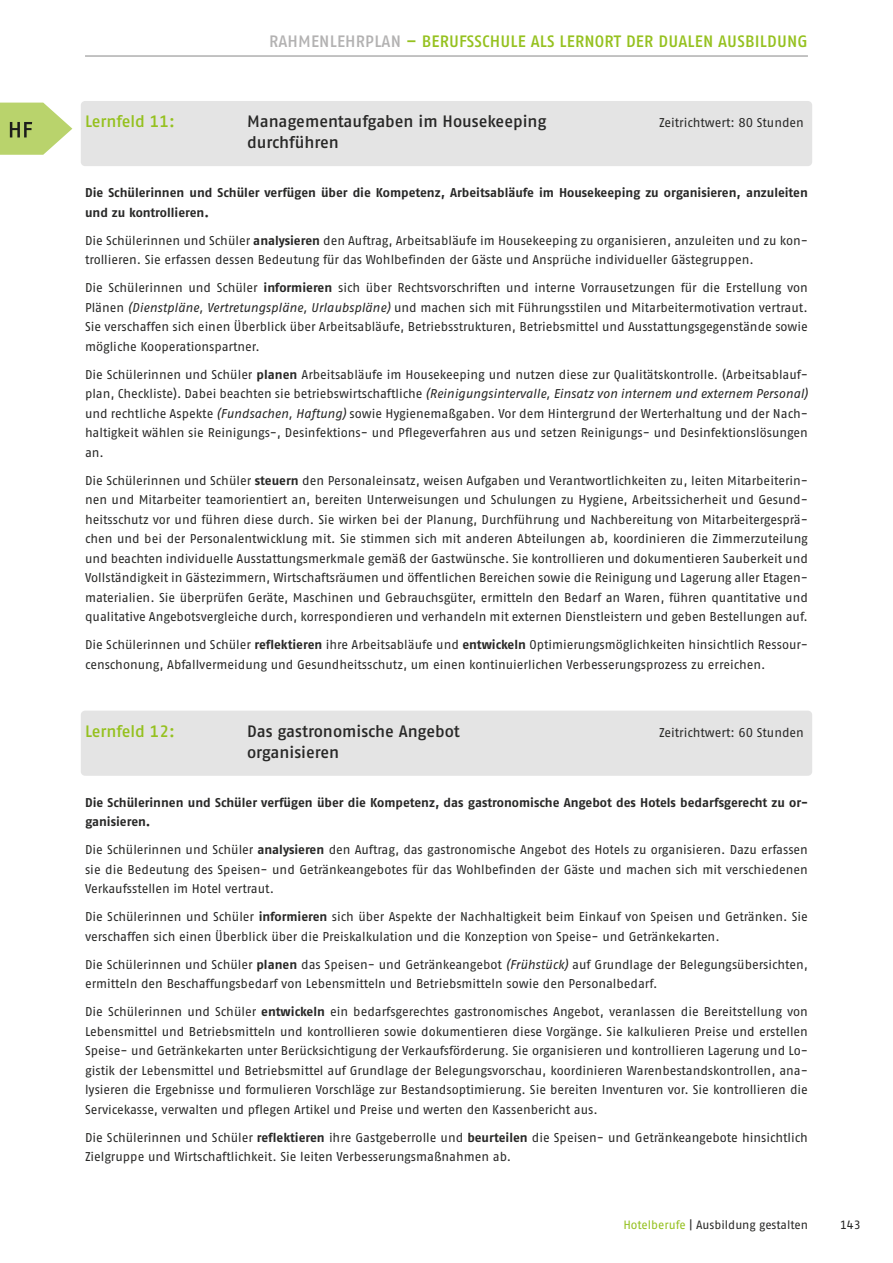
<style>
.page{position:relative;width:893px;height:1263px;background:#fff}
.page>*{position:absolute;margin:0;border:0;box-sizing:border-box;transform-origin:0 0}
.id1949{font:500 16.5px/21px "Fago Pro";letter-spacing:-.005em;color:#282827}
.id1949-2{font:500 16.5px "Fago Pro";letter-spacing:.01em;color:#95c11f}
.id1952{font:12.75px/19.5px "Fago Pro";letter-spacing:-.005em;color:#282827}
.id1952-2{font:700 12.75px/19.5px "Fago Pro";color:#282827}
.id1949-3{font:12.75px "Fago Pro";letter-spacing:-.005em;color:#282827}
.t1{font:12px "Fago Pro";letter-spacing:-.005em;color:#282827}
.s1{color:#b3b2b2}
.s2{font-weight:700}
.s3{font-style:italic}
.s4{color:#95c11f}
</style>
<div class="page">
<hr style="left:85px;top:56px;width:723px;height:1px;background:#878787">
<div style="left:81px;top:101px;width:731px;height:65px;background:#e4e4e4;border-radius:4px"></div>
<div style="left:81px;top:711px;width:731px;height:65px;background:#e4e4e4;border-radius:4px"></div>
<svg style="left:0;top:103px;width:72px;height:52px"></svg>
<p class="id1949-2" style="left:269px;top:31px;width:540px"><span class="s1">RAHMENLEHRPLAN</span> – BERUFSSCHULE ALS LERNORT DER DUALEN AUSBILDUNG</p>
<p class="id1949-2" style="left:85px;top:111px;width:91px">Lernfeld 11:</p>
<p class="id1949" style="left:247px;top:111px;width:301px">Managementaufgaben im Housekeeping durchführen</p>
<p class="id1949-3" style="left:659px;top:115px;width:146px">Zeitrichtwert: 80 Stunden</p>
<p class="id1952-2" style="left:85px;top:183px;width:724px">Die Schülerinnen und Schüler verfügen über die Kompetenz, Arbeitsabläufe im Housekeeping zu organisieren, anzuleiten und zu kontrollieren.</p>
<p class="id1952" style="left:85px;top:230px;width:724px">Die Schülerinnen und Schüler <span class="s2">analysieren</span> den Auftrag, Arbeitsabläufe im Housekeeping zu organisieren, anzuleiten und zu kon&shy;trollieren. Sie erfassen dessen Bedeutung für das Wohlbefinden der Gäste und Ansprüche individueller Gästegruppen.</p>
<p class="id1952" style="left:85px;top:278px;width:724px;text-align:justify">Die Schülerinnen und Schüler <span class="s2">informieren</span> sich über Rechtsvorschriften und interne Vorrausetzungen für die Erstellung von Plänen <span class="s3">(Dienstpläne, Vertretungspläne, Urlaubspläne)</span> und machen sich mit Führungsstilen und Mitarbeitermotivation vertraut.<br>Sie verschaffen sich einen Überblick über Arbeitsabläufe, Betriebsstrukturen, Betriebsmittel und Ausstattungsgegenstände sowie mögliche Kooperationspartner.</p>
<p class="id1952" style="left:85px;top:364px;width:724px;text-align:justify">Die Schülerinnen und Schüler <span class="s2">planen</span> Arbeitsabläufe im Housekeeping und nutzen diese zur Qualitätskontrolle. (Arbeitsablauf&shy;plan, Checkliste). Dabei beachten sie betriebswirtschaftliche <span class="s3">(Reinigungsintervalle, Einsatz von internem und externem Personal) </span>und rechtliche Aspekte <span class="s3">(Fundsachen, Haftung)</span> sowie Hygienemaßgaben. Vor dem Hintergrund der Werterhaltung und der Nach&shy;haltigkeit wählen sie Reinigungs-, Desinfektions- und Pflegeverfahren aus und setzen Reinigungs- und Desinfektionslösungen an.</p>
<p class="id1952" style="left:85px;top:470px;width:724px;text-align:justify">Die Schülerinnen und Schüler <span class="s2">steuern</span> den Personaleinsatz, weisen Aufgaben und Verantwortlichkeiten zu, leiten Mitarbeiterin&shy;nen und Mitarbeiter teamorientiert an, bereiten Unterweisungen und Schulungen zu Hygiene, Arbeitssicherheit und Gesund&shy;heitsschutz vor und führen diese durch. Sie wirken bei der Planung, Durchführung und Nachbereitung von Mitarbeitergesprä&shy;chen und bei der Personalentwicklung mit. Sie stimmen sich mit anderen Abteilungen ab, koordinieren die Zimmerzuteilung und beachten individuelle Ausstattungsmerkmale gemäß der Gastwünsche. Sie kontrollieren und dokumentieren Sauberkeit und Vollständigkeit in Gästezimmern, Wirtschaftsräumen und öffentlichen Bereichen sowie die Reinigung und Lagerung aller Etagen&shy;materialien. Sie überprüfen Geräte, Maschinen und Gebrauchsgüter, ermitteln den Bedarf an Waren, führen quantitative und qualitative Angebotsvergleiche durch, korrespondieren und verhandeln mit externen Dienstleistern und geben Bestellungen auf.</p>
<p class="id1952" style="left:85px;top:635px;width:724px">Die Schülerinnen und Schüler <span class="s2">reflektieren</span> ihre Arbeitsabläufe und <span class="s2">entwickeln</span> Optimierungsmöglichkeiten hinsichtlich Ressour&shy;censchonung, Abfallvermeidung und Gesundheitsschutz, um einen kontinuierlichen Verbesserungsprozess zu erreichen.</p>
<p class="id1949-2" style="left:85px;top:721px;width:91px">Lernfeld 12:</p>
<p class="id1949" style="left:247px;top:720px;width:214px">Das gastronomische Angebot organisieren</p>
<p class="id1949-3" style="left:659px;top:724px;width:146px">Zeitrichtwert: 60 Stunden</p>
<p class="id1952-2" style="left:85px;top:792px;width:724px">Die Schülerinnen und Schüler verfügen über die Kompetenz, das gastronomische Angebot des Hotels bedarfsgerecht zu or&shy;ganisieren.</p>
<p class="id1952" style="left:85px;top:840px;width:724px;text-align:justify">Die Schülerinnen und Schüler <span class="s2">analysieren</span> den Auftrag, das gastronomische Angebot des Hotels zu organisieren. Dazu erfassen sie die Bedeutung des Speisen- und Getränkeangebotes für das Wohlbefinden der Gäste und machen sich mit verschiedenen Verkaufsstellen im Hotel vertraut.</p>
<p class="id1952" style="left:85px;top:907px;width:724px">Die Schülerinnen und Schüler <span class="s2">informieren</span> sich über Aspekte der Nachhaltigkeit beim Einkauf von Speisen und Getränken. Sie verschaffen sich einen Überblick über die Preiskalkulation und die Konzeption von Speise- und Getränkekarten.</p>
<p class="id1952" style="left:85px;top:954px;width:724px">Die Schülerinnen und Schüler <span class="s2">planen</span> das Speisen- und Getränkeangebot <span class="s3">(Frühstück)</span> auf Grundlage der Belegungsübersichten, ermitteln den Beschaffungsbedarf von Lebensmitteln und Betriebsmitteln sowie den Personalbedarf.</p>
<p class="id1952" style="left:85px;top:1002px;width:724px;text-align:justify">Die Schülerinnen und Schüler <span class="s2">entwickeln</span> ein bedarfsgerechtes gastronomisches Angebot, veranlassen die Bereitstellung von Lebensmittel und Betriebsmitteln und kontrollieren sowie dokumentieren diese Vorgänge. Sie kalkulieren Preise und erstellen Speise- und Getränkekarten unter Berücksichtigung der Verkaufsförderung. Sie organisieren und kontrollieren Lagerung und Lo&shy;gistik der Lebensmittel und Betriebsmittel auf Grundlage der Belegungsvorschau, koordinieren Warenbestandskontrollen, ana&shy;lysieren die Ergebnisse und formulieren Vorschläge zur Bestandsoptimierung. Sie bereiten Inventuren vor. Sie kontrollieren die Servicekasse, verwalten und pflegen Artikel und Preise und werten den Kassenbericht aus.</p>
<p class="id1952" style="left:85px;top:1127px;width:724px">Die Schülerinnen und Schüler <span class="s2">reflektieren</span> ihre Gastgeberrolle und <span class="s2">beurteilen</span> die Speisen- und Getränkeangebote hinsichtlich<br>Zielgruppe und Wirtschaftlichkeit. Sie leiten Verbesserungsmaßnahmen ab.</p>
<p class="t1" style="left:623px;top:1218px;width:186px"><span class="s4">Hotelberufe</span> | Ausbildung gestalten</p>
<p class="t1" style="left:840px;top:1218px;width:22px">143</p>
</div>
